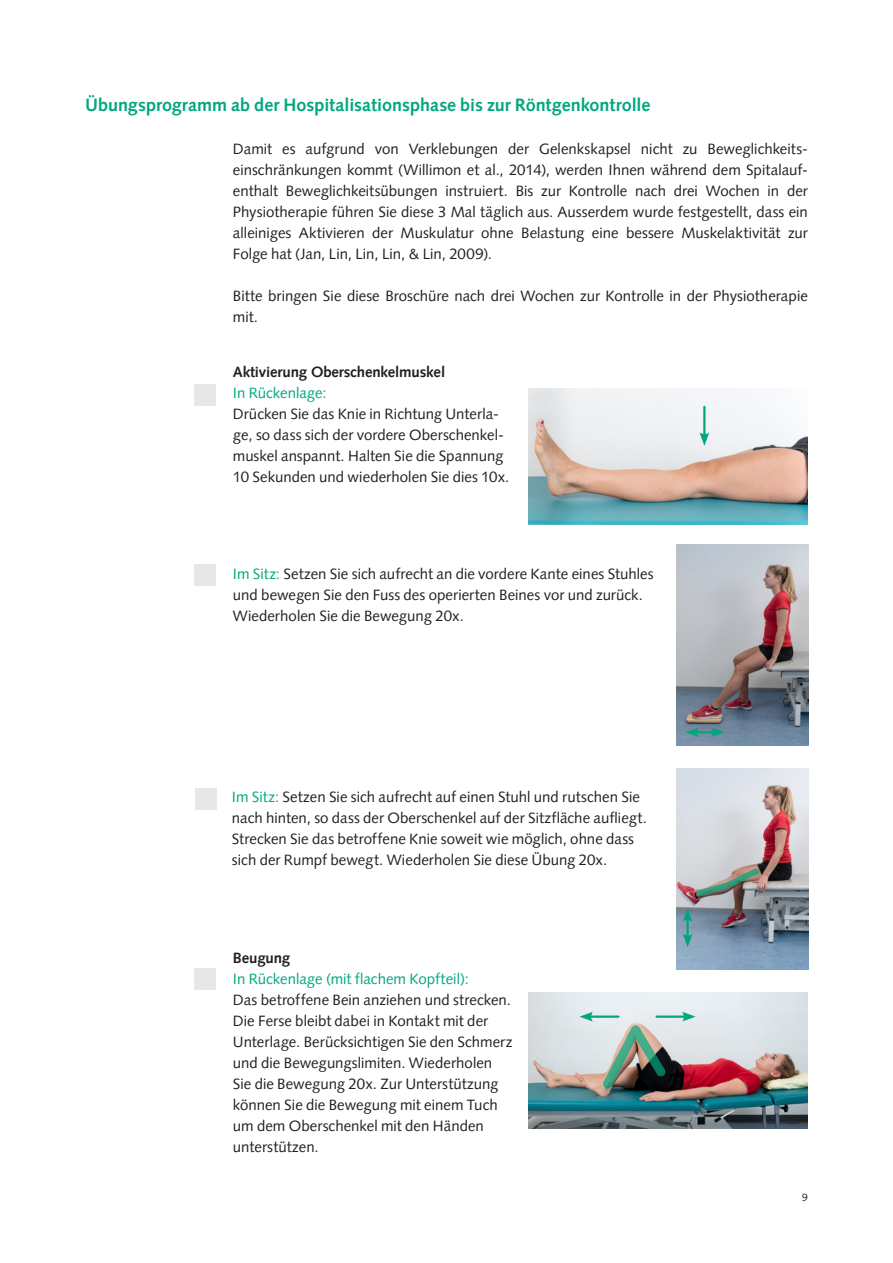
<style>
.page{position:relative;width:893px;height:1263px;background:#fff}
.page>*{position:absolute;margin:0;border:0;box-sizing:border-box;transform-origin:0 0}
.t1{font:700 18px "Syntax LT Pro";color:#00a77e}
.t2{font:15px/21px "Syntax LT Pro";color:#231f20}
.t3{font:15px "Syntax LT Pro";color:#00a77e}
.t4{font:700 15px "Syntax LT Pro";letter-spacing:-.01em;color:#231f20}
.t5{font:10.5px "Syntax LT Pro";color:#231f20}
.s1{color:#00a77e}
</style>
<div class="page">
<img style="left:528px;top:388px;width:280px;height:136px">
<hr style="left:703px;top:407px;width:2px;height:30px;background:#00a77e">
<svg style="left:699px;top:432px;width:10px;height:14px"></svg>
<div style="left:194px;top:384px;width:22px;height:22px;background:#e6e7e9"></div>
<div style="left:194px;top:564px;width:22px;height:22px;background:#e6e7e9"></div>
<img style="left:676px;top:545px;width:132px;height:201px">
<hr style="left:695px;top:731px;width:20px;height:2px;background:#00a77e">
<svg style="left:711px;top:727px;width:13px;height:10px"></svg>
<svg style="left:685px;top:727px;width:14px;height:10px"></svg>
<div style="left:195px;top:788px;width:21px;height:21px;background:#e6e7e9"></div>
<img style="left:676px;top:768px;width:132px;height:201px">
<hr style="left:686px;top:917px;width:3px;height:21px;background:#00a77e">
<svg style="left:683px;top:934px;width:9px;height:13px"></svg>
<svg style="left:683px;top:908px;width:9px;height:14px"></svg>
<svg style="left:693px;top:864px;width:69px;height:36px;background:#9ca19b"></svg>
<img style="left:528px;top:992px;width:280px;height:136px">
<hr style="left:657px;top:1015px;width:29px;height:3px;background:#00a77e">
<svg style="left:682px;top:1012px;width:14px;height:9px"></svg>
<hr style="left:589px;top:1015px;width:29px;height:3px;background:#00a77e">
<svg style="left:579px;top:1012px;width:14px;height:9px"></svg>
<svg style="left:601px;top:1024px;width:66px;height:66px;background:#809084"></svg>
<div style="left:194px;top:968px;width:22px;height:22px;background:#e6e7e9"></div>
<p class="t1" style="left:85px;top:94px;width:567px">Übungsprogramm ab der Hospitalisationsphase bis zur Röntgenkontrolle</p>
<p class="t2" style="left:233px;top:138px;width:577px">Damit es aufgrund von Verklebungen der Gelenkskapsel nicht zu Beweglichkeits&shy;einschränkungen kommt (Willimon et al., 2014), werden Ihnen während dem Spitalauf&shy;enthalt Beweglichkeitsübungen instruiert. Bis zur Kontrolle nach drei Wochen in der Physiotherapie führen Sie diese 3 Mal täglich aus. Ausserdem wurde festgestellt, dass ein alleiniges Aktivieren der Muskulatur ohne Belastung eine bessere Muskelaktivität zur Folge hat (Jan, Lin, Lin, Lin, &amp; Lin, 2009).</p>
<p class="t2" style="left:233px;top:285px;width:577px">Bitte bringen Sie diese Broschüre nach drei Wochen zur Kontrolle in der Physiotherapie mit.</p>
<p class="t4" style="left:233px;top:363px;width:214px">Aktivierung Oberschenkelmuskel</p>
<p class="t3" style="left:233px;top:384px;width:95px">In Rückenlage:</p>
<p class="t2" style="left:233px;top:404px;width:278px">Drücken Sie das Knie in Richtung Unterla&shy;ge, so dass sich der vordere Oberschenkel&shy;muskel anspannt. Halten Sie die Spannung 10 Sekunden und wiederholen Sie dies 10x.</p>
<p class="t2" style="left:233px;top:563px;width:422px"><span class="s1">Im Sitz:</span> Setzen Sie sich aufrecht an die vordere Kante eines Stuhles und bewegen Sie den Fuss des operierten Beines vor und zurück.<br>Wiederholen Sie die Bewegung 20x.</p>
<p class="t2" style="left:232px;top:787px;width:416px"><span class="s1">Im Sitz:</span> Setzen Sie sich aufrecht auf einen Stuhl und rutschen Sie nach hinten, so dass der Oberschenkel auf der Sitzfläche aufliegt.<br>Strecken Sie das betroffene Knie soweit wie möglich, ohne dass sich der Rumpf bewegt. Wiederholen Sie diese Übung 20x.</p>
<p class="t4" style="left:233px;top:948px;width:59px">Beugung</p>
<p class="t3" style="left:233px;top:969px;width:237px">In Rückenlage (mit flachem Kopfteil):</p>
<p class="t2" style="left:233px;top:989px;width:281px">Das betroffene Bein anziehen und strecken.<br>Die Ferse bleibt dabei in Kontakt mit der Unterlage. Berücksichtigen Sie den Schmerz und die Bewegungslimiten. Wiederholen Sie die Bewegung 20x. Zur Unterstützung können Sie die Bewegung mit einem Tuch um dem Oberschenkel mit den Händen unterstützen.</p>
<p class="t5" style="left:802px;top:1191px;width:7px">9</p>
</div>
